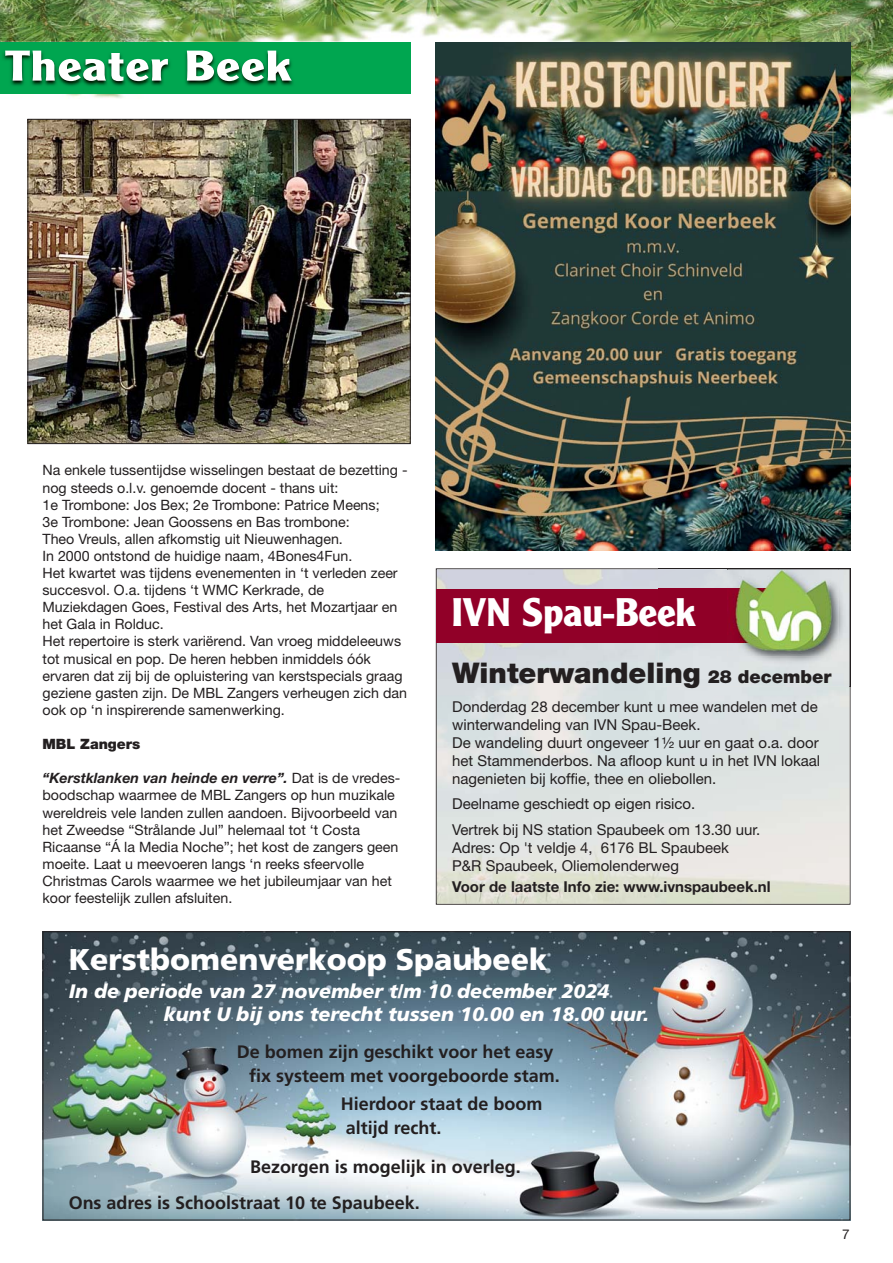
<style>
.page{position:relative;width:893px;height:1263px;background:#fff}
.page>*{position:absolute;margin:0;border:0;box-sizing:border-box;transform-origin:0 0}
.t1{font:700 42px "Clearface Gothic LH";letter-spacing:.025em;color:#fff;scale:1.21 1}
.t2{font:700 39px "Clearface Gothic LH";color:#fff}
.t3{font:900 30px "Frutiger";color:#fff}
.t4{font:900 28.5px "Helvetica Neue";color:#231f20}
.t5{font:italic 900 19.5px/23.4px "Frutiger";color:#fff}
.t6{font:700 18px/23.9px "Frutiger";color:#231f20}
.t7{font:15px/18px "Helvetica Neue";color:#231f20}
.t8{font:700 15px "Helvetica Neue";color:#231f20}
.t9{font:14.25px/17.1px "Helvetica Neue";color:#231f20}
.t10{font:900 14.25px "Helvetica Neue";color:#231f20}
.t11{font:13.5px "Helvetica Neue";color:#231f20}
.s1{font-weight:700;font-style:italic}
.s2{font-size:18px}
</style>
<div class="page">
<img style="left:0;top:0;width:893px;height:127px">
<img style="left:0;top:41px;width:424px;height:75px">
<img style="left:45px;top:933px;width:803px;height:285px">
<img style="left:30px;top:121px;width:378px;height:321px">
<div style="left:28px;top:119px;width:382px;height:325px;border:1px solid #231f20"></div>
<img style="left:436px;top:43px;width:414px;height:508px">
<img style="left:437px;top:569px;width:412px;height:335px">
<div style="left:436px;top:589px;width:353px;height:53px;background:#910028"></div>
<img style="left:659px;top:568px;width:192px;height:118px">
<img style="left:659px;top:568px;width:68px;height:74px">
<svg style="left:839px;top:568px;width:11px;height:2px"></svg>
<img style="left:727px;top:568px;width:112px;height:88px">
<img style="left:727px;top:589px;width:62px;height:53px">
<h1 class="t1" style="left:5px;top:51px;width:238px">Theater Beek</h1>
<p class="t9" style="left:43px;top:463px;width:367px">Na enkele tussentijdse wisselingen bestaat de bezetting - nog steeds o.l.v. genoemde docent - thans uit:<br>1e Trombone: Jos Bex; 2e Trombone: Patrice Meens;<br>3e Trombone: Jean Goossens en Bas trombone:<br>Theo Vreuls, allen afkomstig uit Nieuwenhagen.<br>In 2000 ontstond de huidige naam, 4Bones4Fun.<br>Het kwartet was tijdens evenementen in ‘t verleden zeer succesvol. O.a. tijdens ‘t WMC Kerkrade, de Muziekdagen Goes, Festival des Arts, het Mozartjaar en het Gala in Rolduc.<br>Het repertoire is sterk variërend. Van vroeg middeleeuws tot musical en pop. De heren hebben inmiddels óók ervaren dat zij bij de opluistering van kerstspecials graag geziene gasten zijn. De MBL Zangers verheugen zich dan ook op ‘n inspirerende samenwerking.</p>
<p class="t10" style="left:43px;top:739px;width:99px">MBL Zangers</p>
<p class="t9" style="left:43px;top:771px;width:359px"><span class="s1">“Kerstklanken van heinde en verre”.</span> Dat is de vredes&shy;boodschap waarmee de MBL Zangers op hun muzikale wereldreis vele landen zullen aandoen. Bijvoorbeeld van het Zweedse “Strålande Jul” helemaal tot ‘t Costa Ricaanse “Á la Media Noche”; het kost de zangers geen moeite. Laat u meevoeren langs ‘n reeks sfeervolle Christmas Carols waarmee we het jubileumjaar van het koor feestelijk zullen afsluiten.</p>
<h2 class="t2" style="left:452px;top:598px;width:245px">IVN Spau-Beek</h2>
<h3 class="t4" style="left:452px;top:662px;width:381px">Winterwandeling <span class="s2">28 december</span></h3>
<p class="t7" style="left:452px;top:699px;width:370px">Donderdag 28 december kunt u mee wandelen met de winterwandeling van IVN Spau-Beek.<br>De wandeling duurt ongeveer 1½ uur en gaat o.a. door het Stammenderbos. Na afloop kunt u in het IVN lokaal nagenieten bij koffie, thee en oliebollen.</p>
<p class="t7" style="left:452px;top:793px;width:310px;line-height:25.5px">Deelname geschiedt op eigen risico.<br>Vertrek bij NS station Spaubeek om 13.30 uur.</p>
<p class="t7" style="left:452px;top:840px;width:278px">Adres: Op 't veldje 4, 6176 BL Spaubeek<br>P&amp;R Spaubeek, Oliemolenderweg</p>
<p class="t8" style="left:452px;top:881px;width:320px">Voor de laatste Info zie: www.ivnspaubeek.nl</p>
<h3 class="t3" style="left:69px;top:947px;width:480px">Kerstbomenverkoop Spaubeek</h3>
<h3 class="t5" style="left:164px;top:981px;width:487px;text-indent:-95px">In de periode van 27 november t/m 10 december 2024 kunt U bij ons terecht tussen 10.00 en 18.00 uur.</h3>
<p class="t6" style="left:249px;top:1041px;width:312px;text-indent:-12px">De bomen zijn geschikt voor het easy fix systeem met voorgeboorde stam.</p>
<p class="t6" style="left:341px;top:1093px;width:203px">Hierdoor staat de boom altijd recht.</p>
<p class="t6" style="left:69px;top:1150px;width:453px;line-height:36px;text-indent:181px">Bezorgen is mogelijk in overleg.<br>Ons adres is Schoolstraat 10 te Spaubeek.</p>
<p class="t11" style="left:842px;top:1229px;width:9px">7</p>
</div>
